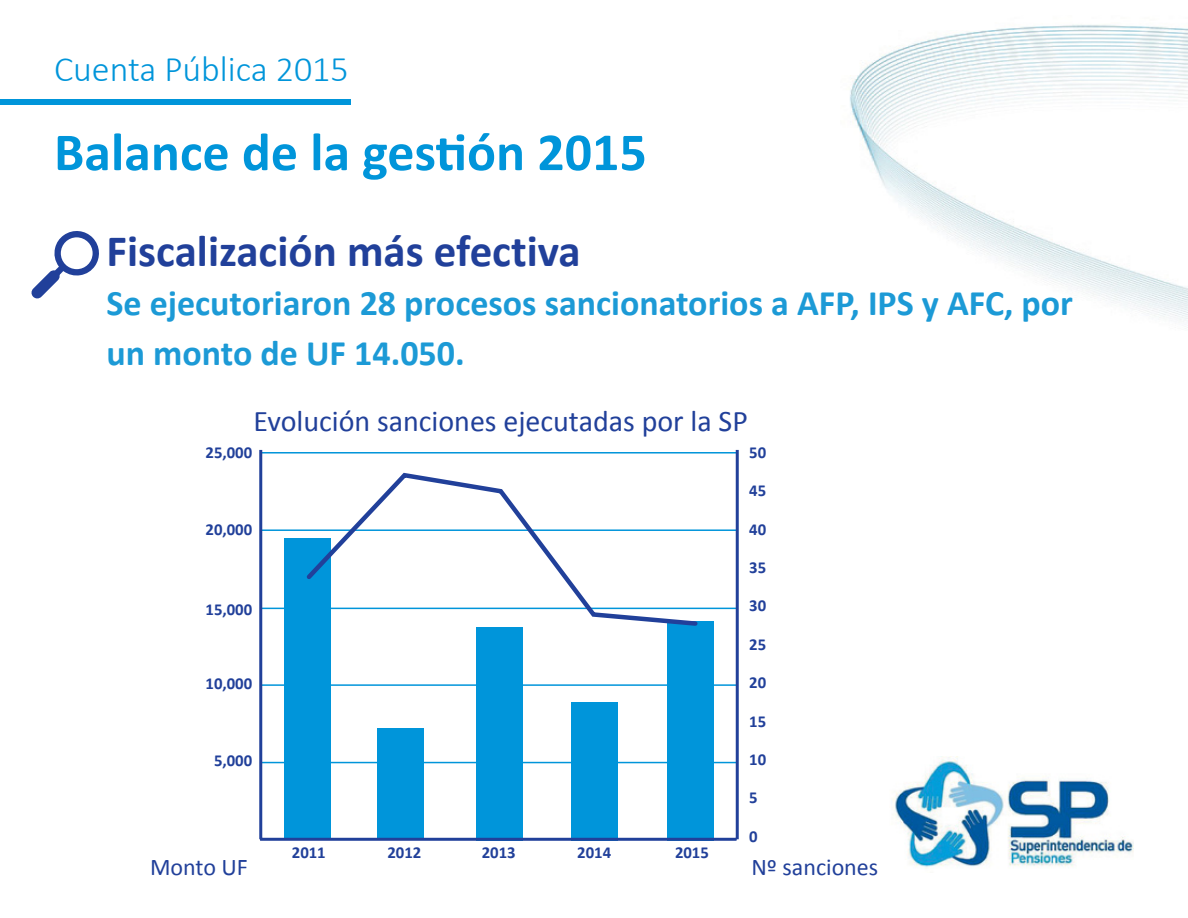
<style>
.page{position:relative;width:1188px;height:918px;background:#fff}
.page>*{position:absolute;margin:0;border:0;box-sizing:border-box;transform-origin:0 0}
.t1{font:700 54px "Calibri";color:#0095da}
.t2{font:700 45px "Calibri";color:#21409a}
.t3{font:700 36px/49.5px "Calibri";color:#1c9ad6}
.t4{font:300 36px "Calibri";color:#0095da}
.t5{font:30px "Calibri";color:#21409a}
.t6{font:24px "Calibri";color:#21409a}
.t7{font:700 16.8px "Calibri";color:#21409a}
</style>
<div class="page">
<img style="left:850px;top:25px;width:338px;height:297px">
<img style="left:892px;top:756px;width:242px;height:112px">
<div style="left:0;top:99px;width:351px;height:5px;background:#0095da"></div>
<svg style="left:31px;top:231px;width:68px;height:68px"></svg>
<hr style="left:260px;top:762px;width:477px;height:1px;background:#0095da">
<hr style="left:260px;top:684px;width:477px;height:2px;background:#0095da">
<hr style="left:260px;top:608px;width:477px;height:1px;background:#0095da">
<hr style="left:260px;top:529px;width:477px;height:2px;background:#0095da">
<hr style="left:260px;top:452px;width:477px;height:2px;background:#0095da">
<div style="left:284px;top:538px;width:46px;height:301px;background:#0095da"></div>
<div style="left:377px;top:728px;width:47px;height:111px;background:#0095da"></div>
<div style="left:476px;top:627px;width:47px;height:214px;background:#0095da"></div>
<div style="left:571px;top:702px;width:47px;height:139px;background:#0095da"></div>
<div style="left:667px;top:621px;width:47px;height:220px;background:#0095da"></div>
<svg style="left:303px;top:472px;width:397px;height:156px"></svg>
<hr style="left:259px;top:450px;width:3px;height:389px;background:#21409a">
<hr style="left:736px;top:450px;width:3px;height:389px;background:#21409a">
<hr style="left:260px;top:838px;width:477px;height:3px;background:#21409a">
<p class="t4" style="left:54px;top:47px;width:296px">Cuenta Pública 2015</p>
<h1 class="t1" style="left:54px;top:118px;width:594px">Balance de la gestión 2015</h1>
<p class="t2" style="left:106px;top:222px;width:476px">Fiscalización más efectiva</p>
<p class="t3" style="left:106px;top:279px;width:968px">Se ejecutoriaron 28 procesos sancionatorios a AFP, IPS y AFC, por un monto de UF 14.050.</p>
<p class="t5" style="left:254px;top:402px;width:496px">Evolución sanciones ejecutadas por la SP</p>
<p class="t7" style="left:206px;top:441px;width:48px">25,000</p>
<p class="t7" style="left:206px;top:519px;width:48px">20,000</p>
<p class="t7" style="left:206px;top:599px;width:48px">15,000</p>
<p class="t7" style="left:206px;top:673px;width:48px">10,000</p>
<p class="t7" style="left:214px;top:750px;width:40px">5,000</p>
<p class="t7" style="left:749px;top:441px;width:18px">50</p>
<p class="t7" style="left:749px;top:480px;width:18px">45</p>
<p class="t7" style="left:749px;top:518px;width:18px">40</p>
<p class="t7" style="left:749px;top:557px;width:18px">35</p>
<p class="t7" style="left:749px;top:595px;width:18px">30</p>
<p class="t7" style="left:749px;top:633px;width:18px">25</p>
<p class="t7" style="left:749px;top:672px;width:18px">20</p>
<p class="t7" style="left:749px;top:710px;width:18px">15</p>
<p class="t7" style="left:749px;top:749px;width:18px">10</p>
<p class="t7" style="left:749px;top:787px;width:10px">5</p>
<p class="t7" style="left:749px;top:825px;width:10px">0</p>
<p class="t7" style="left:292px;top:842px;width:35px">2011</p>
<p class="t7" style="left:387px;top:842px;width:35px">2012</p>
<p class="t7" style="left:482px;top:842px;width:35px">2013</p>
<p class="t7" style="left:577px;top:842px;width:35px">2014</p>
<p class="t7" style="left:675px;top:842px;width:35px">2015</p>
<p class="t6" style="left:150px;top:851px;width:99px">Monto UF</p>
<p class="t6" style="left:751px;top:851px;width:128px">Nº sanciones</p>
</div>
